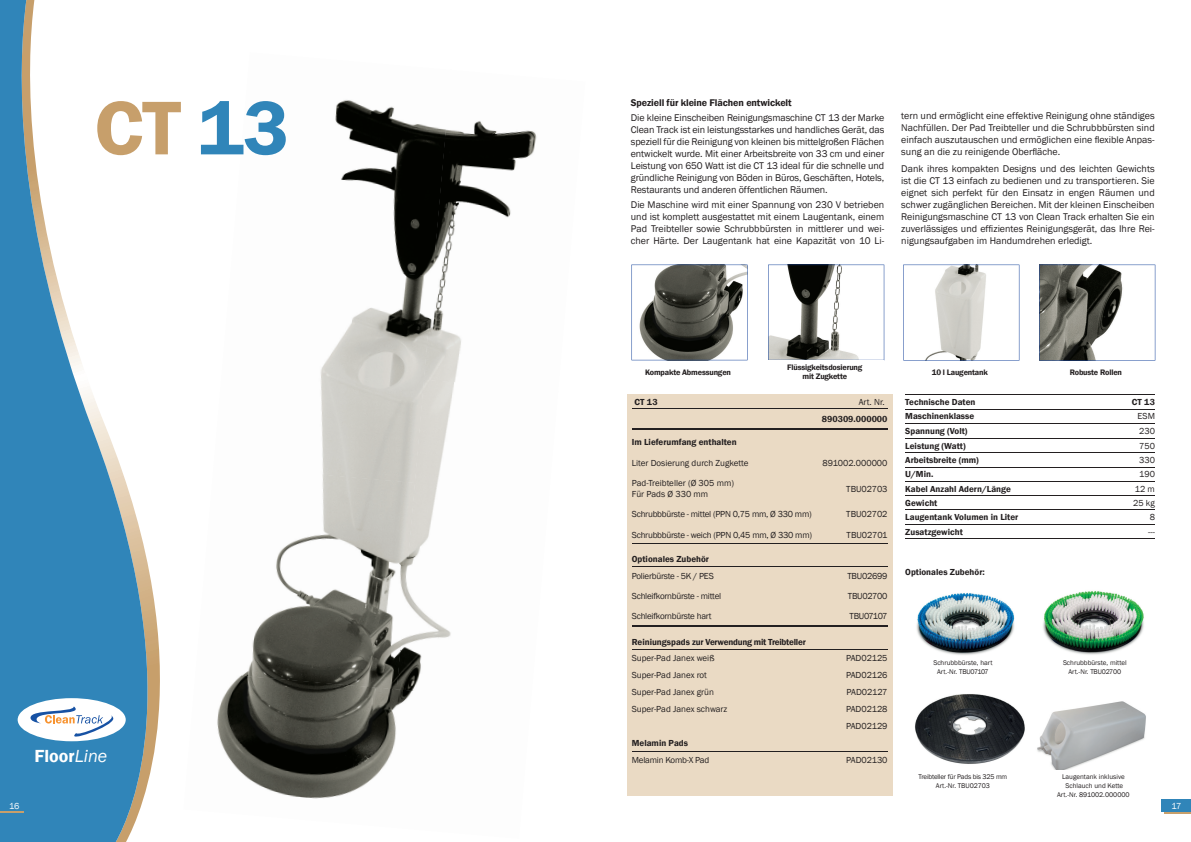
<style>
.page{position:relative;width:1191px;height:842px;background:#fff}
.page>*{position:absolute;margin:0;border:0;box-sizing:border-box;transform-origin:0 0}
.t1{font:600 78.8px "Franklin Gothic";color:#c79f6b}
.t2{font:600 18px "Franklin Gothic";color:#fff}
.t3{font:10px/12px "Franklin Gothic";color:#231f20;text-align:justify}
.t4{font:600 10px "Franklin Gothic";letter-spacing:-.01em;color:#231f20}
.t5{font:600 9px "Franklin Gothic";color:#231f20}
.t6{font:9px/10.8px "Franklin Gothic";color:#231f20}
.t7{font:9px "Franklin Gothic";letter-spacing:-.02em;color:#231f20}
.t8{font:600 9px "Franklin Gothic";letter-spacing:-.025em;color:#231f20}
.t9{font:9px "Franklin Gothic";letter-spacing:-.055em;color:#231f20}
.t10{font:9px "Franklin Gothic";color:#fff}
.t11{font:600 8.2px/9.8px "Franklin Gothic";letter-spacing:-.02em;color:#231f20;text-align:center}
.t12{font:7px/9px "Franklin Gothic";color:#231f20;text-align:center}
.t13{font:7px/9px "Franklin Gothic";letter-spacing:-.02em;color:#231f20;text-align:center}
.s1{color:#3085b9}
.s2{font-weight:400;font-style:italic}
</style>
<div class="page">
<div style="left:1161px;top:799px;width:30px;height:13px;background:#3085b9"></div>
<svg style="left:1164px;top:812px;width:27px;height:1px"></svg>
<svg style="left:0;top:0;width:160px;height:842px;fill:#3085b9"></svg>
<div style="left:0;top:799px;width:28px;height:13px;background:#3085b9"></div>
<svg style="left:0;top:812px;width:24px;height:1px"></svg>
<svg style="left:903px;top:265px;width:116px;height:96px"></svg>
<svg style="left:631px;top:265px;width:116px;height:95px"></svg>
<svg style="left:1039px;top:265px;width:116px;height:96px"></svg>
<svg style="left:768px;top:265px;width:116px;height:95px"></svg>
<div style="left:627px;top:394px;width:265px;height:402px;background:#eadac4"></div>
<hr style="left:632px;top:625px;width:182px;height:1px;background:#231f20">
<hr style="left:814px;top:625px;width:73px;height:1px;background:#231f20">
<hr style="left:632px;top:543px;width:182px;height:1px;background:#231f20">
<hr style="left:814px;top:543px;width:73px;height:1px;background:#231f20">
<hr style="left:632px;top:428px;width:182px;height:1px;background:#231f20">
<hr style="left:814px;top:428px;width:73px;height:1px;background:#231f20">
<hr style="left:632px;top:409px;width:182px;height:1px;background:#231f20">
<hr style="left:814px;top:409px;width:73px;height:1px;background:#231f20">
<hr style="left:632px;top:566px;width:182px;height:1px;background:#231f20">
<hr style="left:814px;top:566px;width:73px;height:1px;background:#231f20">
<hr style="left:632px;top:649px;width:182px;height:1px;background:#231f20">
<hr style="left:814px;top:649px;width:73px;height:1px;background:#231f20">
<hr style="left:632px;top:751px;width:182px;height:1px;background:#231f20">
<hr style="left:814px;top:751px;width:73px;height:1px;background:#231f20">
<hr style="left:905px;top:409px;width:150px;height:1px;background:#231f20">
<hr style="left:1055px;top:409px;width:100px;height:1px;background:#231f20">
<hr style="left:905px;top:423px;width:150px;height:1px;background:#231f20">
<hr style="left:1055px;top:423px;width:100px;height:1px;background:#231f20">
<hr style="left:905px;top:438px;width:150px;height:1px;background:#231f20">
<hr style="left:1055px;top:438px;width:100px;height:1px;background:#231f20">
<hr style="left:905px;top:452px;width:150px;height:1px;background:#231f20">
<hr style="left:1055px;top:452px;width:100px;height:1px;background:#231f20">
<hr style="left:905px;top:467px;width:150px;height:1px;background:#231f20">
<hr style="left:1055px;top:467px;width:100px;height:1px;background:#231f20">
<hr style="left:905px;top:481px;width:150px;height:1px;background:#231f20">
<hr style="left:1055px;top:481px;width:100px;height:1px;background:#231f20">
<hr style="left:905px;top:495px;width:150px;height:1px;background:#231f20">
<hr style="left:1055px;top:495px;width:100px;height:1px;background:#231f20">
<hr style="left:905px;top:510px;width:150px;height:1px;background:#231f20">
<hr style="left:1055px;top:510px;width:100px;height:1px;background:#231f20">
<hr style="left:905px;top:524px;width:150px;height:1px;background:#231f20">
<hr style="left:1055px;top:524px;width:100px;height:1px;background:#231f20">
<hr style="left:905px;top:538px;width:150px;height:1px;background:#231f20">
<hr style="left:1055px;top:538px;width:100px;height:1px;background:#231f20">
<hr style="left:905px;top:394px;width:150px;height:1px;background:#231f20">
<hr style="left:1055px;top:394px;width:100px;height:1px;background:#231f20">
<img style="left:335px;top:100px;width:89px;height:158px">
<img style="left:424px;top:121px;width:113px;height:258px">
<img style="left:320px;top:258px;width:113px;height:207px">
<img style="left:396px;top:379px;width:60px;height:293px">
<img style="left:247px;top:465px;width:168px;height:207px">
<img style="left:217px;top:672px;width:204px;height:127px">
<div style="left:18px;top:698px;width:108px;height:43px;background:#fff;border-radius:50%"></div>
<svg style="left:31px;top:695px;width:82px;height:49px"></svg>
<img style="left:916px;top:593px;width:99px;height:62px">
<img style="left:1043px;top:591px;width:101px;height:64px">
<img style="left:1037px;top:701px;width:109px;height:69px">
<img style="left:915px;top:694px;width:110px;height:70px">
<h1 class="t1" style="left:94px;top:79px;width:196px">CT <span class="s1">13</span></h1>
<h2 class="t2" style="left:34px;top:745px;width:74px">Floor<span class="s2">Line</span></h2>
<p class="t4" style="left:631px;top:97px;width:162px">Speziell für kleine Flächen entwickelt</p>
<p class="t3" style="left:631px;top:112px;width:255px">Die kleine Einscheiben Reinigungsmaschine CT 13 der Marke Clean Track ist ein leistungsstarkes und handliches Gerät, das speziell für die Reinigung von kleinen bis mittelgroßen Flächen entwickelt wurde. Mit einer Arbeitsbreite von 33 cm und einer Leistung von 650 Watt ist die CT 13 ideal für die schnelle und gründliche Reinigung von Böden in Büros, Geschäften, Hotels, Restaurants und anderen öffentlichen Räumen.</p>
<p class="t3" style="left:631px;top:199px;width:255px">Die Maschine wird mit einer Spannung von 230 V betrieben und ist komplett ausgestattet mit einem Laugentank, einem Pad Treibteller sowie Schrubbbürsten in mittlerer und wei&shy;cher Härte. Der Laugentank hat eine Kapazität von 10 Li-</p>
<p class="t3" style="left:901px;top:109px;width:255px">tern und ermöglicht eine effektive Reinigung ohne ständiges Nachfüllen. Der Pad Treibteller und die Schrubbbürsten sind einfach auszutauschen und ermöglichen eine flexible Anpas&shy;sung an die zu reinigende Oberfläche.</p>
<p class="t3" style="left:901px;top:163px;width:255px">Dank ihres kompakten Designs und des leichten Gewichts ist die CT 13 einfach zu bedienen und zu transportieren. Sie eignet sich perfekt für den Einsatz in engen Räumen und schwer zugänglichen Bereichen. Mit der kleinen Einscheiben Reinigungsmaschine CT 13 von Clean Track erhalten Sie ein zuverlässiges und effizientes Reinigungsgerät, das Ihre Rei&shy;nigungsaufgaben im Handumdrehen erledigt.</p>
<p class="t11" style="left:787px;top:362px;width:77px">Flüssigkeitsdosierung mit Zugkette</p>
<p class="t11" style="left:645px;top:367px;width:87px">Kompakte Abmessungen</p>
<p class="t11" style="left:932px;top:367px;width:58px">10 l Laugentank</p>
<p class="t11" style="left:1069px;top:367px;width:54px">Robuste Rollen</p>
<p class="t5" style="left:634px;top:396px;width:24px">CT 13</p>
<p class="t7" style="left:858px;top:396px;width:27px">Art. Nr.</p>
<p class="t5" style="left:822px;top:413px;width:67px">890309.000000</p>
<p class="t5" style="left:632px;top:436px;width:106px">Im Lieferumfang enthalten</p>
<p class="t6" style="left:632px;top:458px;width:118px">Liter Dosierung durch Zugkette</p>
<p class="t6" style="left:822px;top:458px;width:66px">891002.000000</p>
<p class="t6" style="left:632px;top:478px;width:104px">Pad-Treibteller (Ø 305 mm)<br>Für Pads Ø 330 mm</p>
<p class="t6" style="left:846px;top:483px;width:43px">TBU02703</p>
<p class="t7" style="left:632px;top:508px;width:181px">Schrubbbürste - mittel (PPN 0,75 mm, Ø 330 mm)</p>
<p class="t6" style="left:846px;top:508px;width:43px">TBU02702</p>
<p class="t7" style="left:632px;top:529px;width:182px">Schrubbbürste - weich (PPN 0,45 mm, Ø 330 mm)</p>
<p class="t6" style="left:846px;top:529px;width:42px">TBU02701</p>
<p class="t5" style="left:632px;top:554px;width:79px">Optionales Zubehör</p>
<p class="t7" style="left:632px;top:571px;width:83px">Polierbürste - 5K / PES</p>
<p class="t7" style="left:847px;top:571px;width:42px">TBU02699</p>
<p class="t7" style="left:632px;top:591px;width:91px">Schleifkornbürste - mittel</p>
<p class="t7" style="left:848px;top:591px;width:41px">TBU02700</p>
<p class="t7" style="left:632px;top:610px;width:81px">Schleifkornbürste hart</p>
<p class="t9" style="left:849px;top:610px;width:40px">TBU07107</p>
<p class="t8" style="left:632px;top:637px;width:175px">Reiniungspads zur Verwendung mit Treibteller</p>
<p class="t6" style="left:632px;top:653px;width:84px">Super-Pad Janex weiß</p>
<p class="t6" style="left:846px;top:653px;width:43px">PAD02125</p>
<p class="t6" style="left:632px;top:670px;width:77px">Super-Pad Janex rot</p>
<p class="t6" style="left:846px;top:670px;width:43px">PAD02126</p>
<p class="t6" style="left:632px;top:687px;width:84px">Super-Pad Janex grün</p>
<p class="t6" style="left:846px;top:687px;width:42px">PAD02127</p>
<p class="t6" style="left:632px;top:704px;width:97px">Super-Pad Janex schwarz</p>
<p class="t6" style="left:846px;top:701px;width:43px;line-height:17px">PAD02128<br>PAD02129</p>
<p class="t5" style="left:632px;top:737px;width:58px">Melamin Pads</p>
<p class="t7" style="left:632px;top:755px;width:79px">Melamin Komb-X Pad</p>
<p class="t6" style="left:846px;top:755px;width:43px">PAD02130</p>
<p class="t5" style="left:905px;top:396px;width:72px">Technische Daten</p>
<p class="t5" style="left:1132px;top:396px;width:24px">CT 13</p>
<p class="t5" style="left:905px;top:411px;width:70px">Maschinenklasse</p>
<p class="t7" style="left:1137px;top:411px;width:19px">ESM</p>
<p class="t5" style="left:905px;top:425px;width:64px">Spannung (Volt)</p>
<p class="t7" style="left:1139px;top:425px;width:17px">230</p>
<p class="t5" style="left:905px;top:440px;width:62px">Leistung (Watt)</p>
<p class="t7" style="left:1139px;top:440px;width:17px">750</p>
<p class="t5" style="left:905px;top:454px;width:75px">Arbeitsbreite (mm)</p>
<p class="t7" style="left:1139px;top:454px;width:17px">330</p>
<p class="t5" style="left:905px;top:469px;width:30px">U/Min.</p>
<p class="t7" style="left:1139px;top:469px;width:17px">190</p>
<p class="t5" style="left:905px;top:483px;width:107px">Kabel Anzahl Adern/Länge</p>
<p class="t7" style="left:1134px;top:483px;width:22px">12 m</p>
<p class="t5" style="left:905px;top:497px;width:34px">Gewicht</p>
<p class="t7" style="left:1133px;top:497px;width:23px">25 kg</p>
<p class="t5" style="left:905px;top:512px;width:114px">Laugentank Volumen in Liter</p>
<p class="t7" style="left:1149px;top:512px;width:7px">8</p>
<p class="t5" style="left:905px;top:526px;width:59px">Zusatzgewicht</p>
<p class="t7" style="left:1148px;top:526px;width:8px">---</p>
<p class="t5" style="left:905px;top:566px;width:81px">Optionales Zubehör:</p>
<p class="t12" style="left:933px;top:659px;width:61px">Schrubbbürste, hart<br>Art.-Nr. TBU07107</p>
<p class="t12" style="left:1063px;top:659px;width:65px">Schrubbbürste, mittel<br>Art.-Nr. TBU02700</p>
<p class="t13" style="left:918px;top:772px;width:90px">Treibteller für Pads bis 325 mm<br>Art.-Nr. TBU02703</p>
<p class="t12" style="left:1057px;top:772px;width:74px">Laugentank inklusive<br>Schlauch und Kette<br>Art.-Nr. 891002.000000</p>
<p class="t10" style="left:9px;top:800px;width:12px">16</p>
<p class="t10" style="left:1171px;top:800px;width:11px">17</p>
</div>
